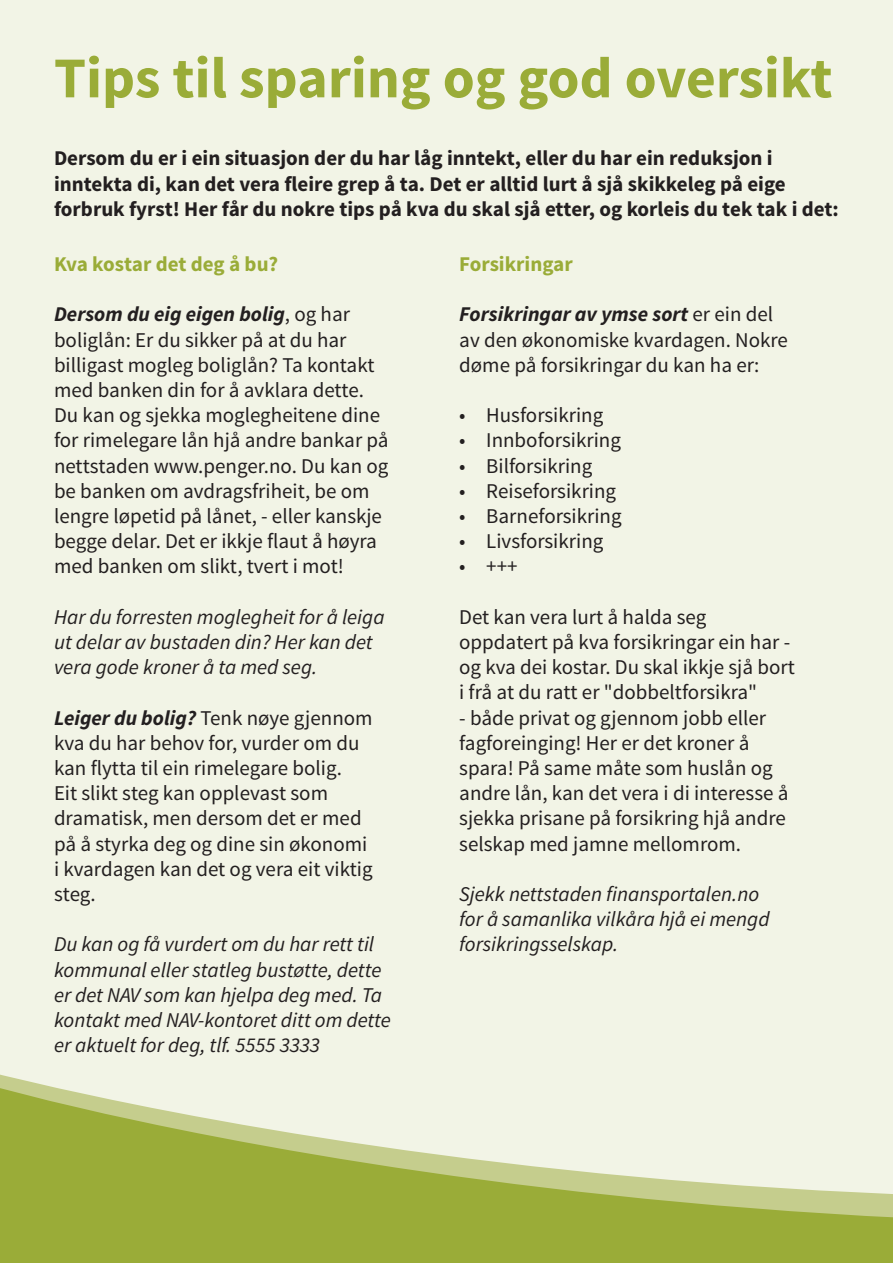
<style>
.page{position:relative;width:893px;height:1263px;background:#fff}
.page>*{position:absolute;margin:0;border:0;box-sizing:border-box;transform-origin:0 0}
.t1{font:700 57.75px "Source Sans Pro";color:#9aac38}
.t2{font:21px/25.2px "Source Sans Pro";color:#231f20}
.t3{font:italic 21px/25.2px "Source Sans Pro";color:#231f20}
.t4{font:700 21px/25.2px "Source Sans Pro";color:#231f20}
.t5{font:700 21px "Source Sans Pro";color:#9aac38}
.s1{font-weight:700;font-style:italic}
</style>
<div class="page">
<div style="left:0;top:0;width:893px;height:980px;background:#f2f4e6"></div>
<div style="left:0;top:980px;width:893px;height:26px;background:#f2f4e6"></div>
<svg style="left:0;top:1006px;width:893px;height:257px;fill:#f2f4e6"></svg>
<p class="t1" style="left:54px;top:41px;width:780px">Tips til sparing og god oversikt</p>
<p class="t4" style="left:54px;top:147px;width:786px">Dersom du er i ein situasjon der du har låg inntekt, eller du har ein reduksjon i inntekta di, kan det vera fleire grep å ta. Det er alltid lurt å sjå skikkeleg på eige forbruk fyrst! Her får du nokre tips på kva du skal sjå etter, og korleis du tek tak i det:</p>
<p class="t5" style="left:459px;top:250px;width:115px">Forsikringar</p>
<p class="t2" style="left:459px;top:302px;width:330px"><span class="s1">Forsikringar av ymse sort</span> er ein del av den økonomiske kvardagen. Nokre døme på forsikringar du kan ha er:</p>
<p class="t2" style="left:459px;top:403px;width:146px">• Husforsikring</p>
<p class="t2" style="left:459px;top:428px;width:163px">• Innboforsikring</p>
<p class="t2" style="left:459px;top:453px;width:135px">• Bilforsikring</p>
<p class="t2" style="left:459px;top:478px;width:158px">• Reiseforsikring</p>
<p class="t2" style="left:459px;top:504px;width:164px">• Barneforsikring</p>
<p class="t2" style="left:459px;top:529px;width:146px">• Livsforsikring</p>
<p class="t2" style="left:459px;top:554px;width:60px">• +++</p>
<p class="t2" style="left:459px;top:604px;width:337px">Det kan vera lurt å halda seg oppdatert på kva forsikringar ein har - og kva dei kostar. Du skal ikkje sjå bort i frå at du ratt er "dobbeltforsikra"</p>
<p class="t2" style="left:459px;top:705px;width:331px">- både privat og gjennom jobb eller fagforeinging! Her er det kroner å spara! På same måte som huslån og andre lån, kan det vera i di interesse å sjekka prisane på forsikring hjå andre selskap med jamne mellomrom.</p>
<p class="t3" style="left:459px;top:881px;width:312px">Sjekk nettstaden finansportalen.no for å samanlika vilkåra hjå ei mengd forsikringsselskap.</p>
<p class="t5" style="left:54px;top:250px;width:226px">Kva kostar det deg å bu?</p>
<p class="t2" style="left:54px;top:302px;width:336px"><span class="s1">Dersom du eig eigen bolig</span>, og har boliglån: Er du sikker på at du har billigast mogleg boliglån? Ta kontakt med banken din for å avklara dette.<br>Du kan og sjekka moglegheitene dine for rimelegare lån hjå andre bankar på nettstaden www.penger.no. Du kan og be banken om avdragsfriheit, be om lengre løpetid på lånet, - eller kanskje begge delar. Det er ikkje flaut å høyra med banken om slikt, tvert i mot!</p>
<p class="t3" style="left:54px;top:604px;width:332px">Har du forresten moglegheit for å leiga ut delar av bustaden din? Her kan det vera gode kroner å ta med seg.</p>
<p class="t2" style="left:54px;top:705px;width:320px"><span class="s1">Leiger du bolig?</span> Tenk nøye gjennom kva du har behov for, vurder om du kan flytta til ein rimelegare bolig.<br>Eit slikt steg kan opplevast som dramatisk, men dersom det er med på å styrka deg og dine sin økonomi i kvardagen kan det og vera eit viktig steg.</p>
<p class="t3" style="left:54px;top:932px;width:338px">Du kan og få vurdert om du har rett til kommunal eller statleg bustøtte, dette er det NAV som kan hjelpa deg med. Ta kontakt med NAV-kontoret ditt om dette er aktuelt for deg, tlf. 5555 3333</p>
</div>
